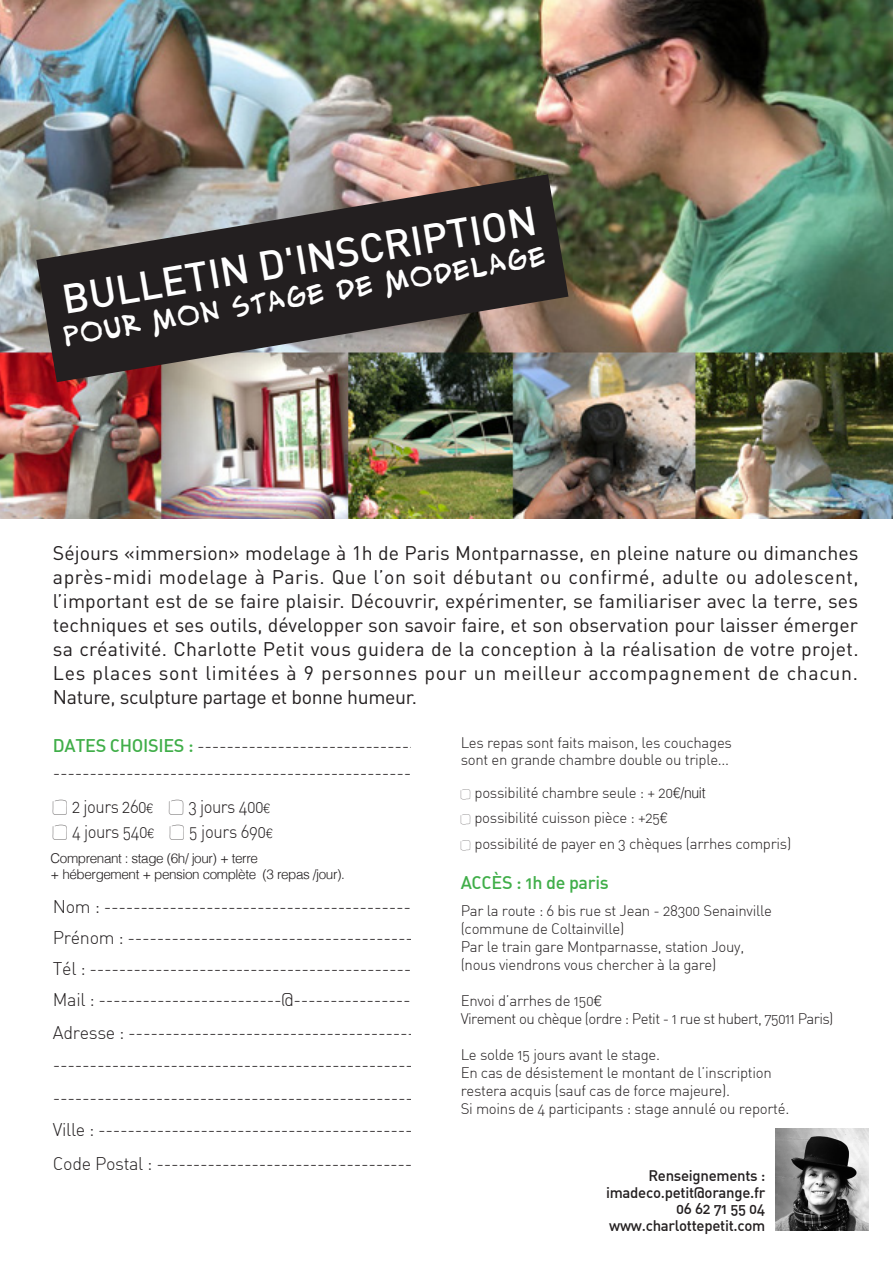
<style>
.page{position:relative;width:893px;height:1263px;background:#fff}
.page>*{position:absolute;margin:0;border:0;box-sizing:border-box;transform-origin:0 0}
.t1{font:500 40.5px "DIN Pro";color:#fff}
.t2{font:25.5px "Alex Toth";color:#fff}
.t3{font:19.5px/24px "DIN Pro";letter-spacing:-.02em;color:#231f20;text-align:justify}
.t4{font:18px/27px "DIN Light Alternate";letter-spacing:-.02em;color:#231f20}
.t5{font:18px/25.5px "DIN Light Alternate";letter-spacing:-.02em;color:#231f20;scale:.93 1}
.t6{font:18px "DIN Medium Alternate";letter-spacing:-.02em;color:#40ae49}
.t7{font:15px/18px "DIN Light Alternate";letter-spacing:-.02em;color:#231f20}
.t8{font:15px/18px "DIN Light Alternate";letter-spacing:-.04em;color:#231f20}
.t9{font:15px/16.5px "DIN Medium Alternate";letter-spacing:-.02em;color:#231f20;text-align:right}
.t10{font:300 13.5px/16.5px "Helvetica";letter-spacing:-.03em;color:#231f20}
.s1{font-family:"DIN Medium Alternate";color:#40ae49}
.s2{font-family:"Peax Webdesigncircles"}
.s3{font-family:"Helvetica";font-weight:300;font-size:13.5px}
.s4{font-family:"Peax Webdesigncircles";font-size:12px}
.s5{font-family:"Helvetica";font-weight:300}
</style>
<div class="page">
<img style="left:776px;top:1128px;width:92px;height:102px">
<img style="left:0;top:0;width:892px;height:518px">
<img style="left:36px;top:174px;width:532px;height:208px">
<p class="t1" style="left:57px;top:269px;width:482px;rotate:-10deg">BULLETIN D'INSCRIPTION</p>
<p class="t2" style="left:61px;top:317px;width:491px;rotate:-9deg">POUR MON STAGE DE MODELAGE</p>
<p class="t3" style="left:53px;top:539px;width:807px">Séjours «immersion» modelage à 1h de Paris Montparnasse, en pleine nature ou dimanches après-midi modelage à Paris. Que l’on soit débutant ou confirmé, adulte ou adolescent, l’important est de se faire plaisir. Découvrir, expérimenter, se familiariser avec la terre, ses techniques et ses outils, développer son savoir faire, et son observation pour laisser émerger sa créativité. Charlotte Petit vous guidera de la conception à la réalisation de votre projet.<br>Les places sont limitées à 9 personnes pour un meilleur accompagnement de chacun.<br>Nature, sculpture partage et bonne humeur.</p>
<p class="t4" style="left:53px;top:731px;width:375px"><span class="s1">DATES CHOISIES :</span> ------------------------------- ---------------------------------------------------</p>
<p class="t5" style="left:53px;top:793px;width:238px"><span class="s2">Y</span> 2 jours 260<span class="s3">€</span> <span class="s2">Y</span> 3 jours 400<span class="s3">€<br></span><span class="s2">Y</span> 4 jours 540<span class="s3">€</span> <span class="s2">Y</span> 5 jours 690<span class="s3">€</span></p>
<p class="t7" style="left:461px;top:734px;width:273px">Les repas sont faits maison, les couchages</p>
<p class="t7" style="left:461px;top:750px;width:270px">sont en grande chambre double ou triple...</p>
<p class="t7" style="left:461px;top:779px;width:332px;line-height:25.5px"><span class="s4">Y</span> possibilité chambre seule : + 20<span class="s5">€/nuit<br></span><span class="s4">Y</span> possibilité cuisson pièce : +25<span class="s5">€<br></span><span class="s4">Y</span> possibilité de payer en 3 chèques (arrhes compris)</p>
<p class="t6" style="left:461px;top:871px;width:150px">ACCÈS : 1h de paris</p>
<p class="t7" style="left:461px;top:901px;width:313px">Par la route : 6 bis rue st Jean - 28300 Senainville (commune de Coltainville)</p>
<p class="t7" style="left:461px;top:937px;width:285px">Par le train gare Montparnasse, station Jouy, (nous viendrons vous chercher à la gare)</p>
<p class="t8" style="left:461px;top:991px;width:374px">Envoi d’arrhes de 150<span class="s5">€<br></span>Virement ou chèque (ordre : Petit - 1 rue st hubert, 75011 Paris)</p>
<p class="t7" style="left:461px;top:1045px;width:330px">Le solde 15 jours avant le stage.<br>En cas de désistement le montant de l’inscription restera acquis (sauf cas de force majeure).<br>Si moins de 4 participants : stage annulé ou reporté.</p>
<p class="t10" style="left:51px;top:849px;width:296px">Comprenant : stage (6h/ jour) + terre<br>+ hébergement + pension complète (3 repas /jour).</p>
<p class="t4" style="left:53px;top:892px;width:374px">Nom : --------------------------------------------</p>
<p class="t4" style="left:53px;top:923px;width:369px">Prénom : ----------------------------------------</p>
<p class="t4" style="left:53px;top:955px;width:367px">Tél : ---------------------------------------------</p>
<p class="t4" style="left:53px;top:986px;width:374px">Mail : -------------------------@------------------</p>
<p class="t4" style="left:53px;top:1018px;width:364px">Adresse : ---------------------------------------</p>
<p class="t4" style="left:53px;top:1051px;width:362px">-------------------------------------------------</p>
<p class="t4" style="left:53px;top:1083px;width:362px">-------------------------------------------------</p>
<p class="t4" style="left:53px;top:1116px;width:361px">Ville : -------------------------------------------</p>
<p class="t4" style="left:53px;top:1150px;width:361px">Code Postal : -----------------------------------</p>
<p class="t9" style="left:606px;top:1167px;width:161px">Renseignements : imadeco.petit@orange.fr<br>06 62 71 55 04 www.charlottepetit.com</p>
</div>
